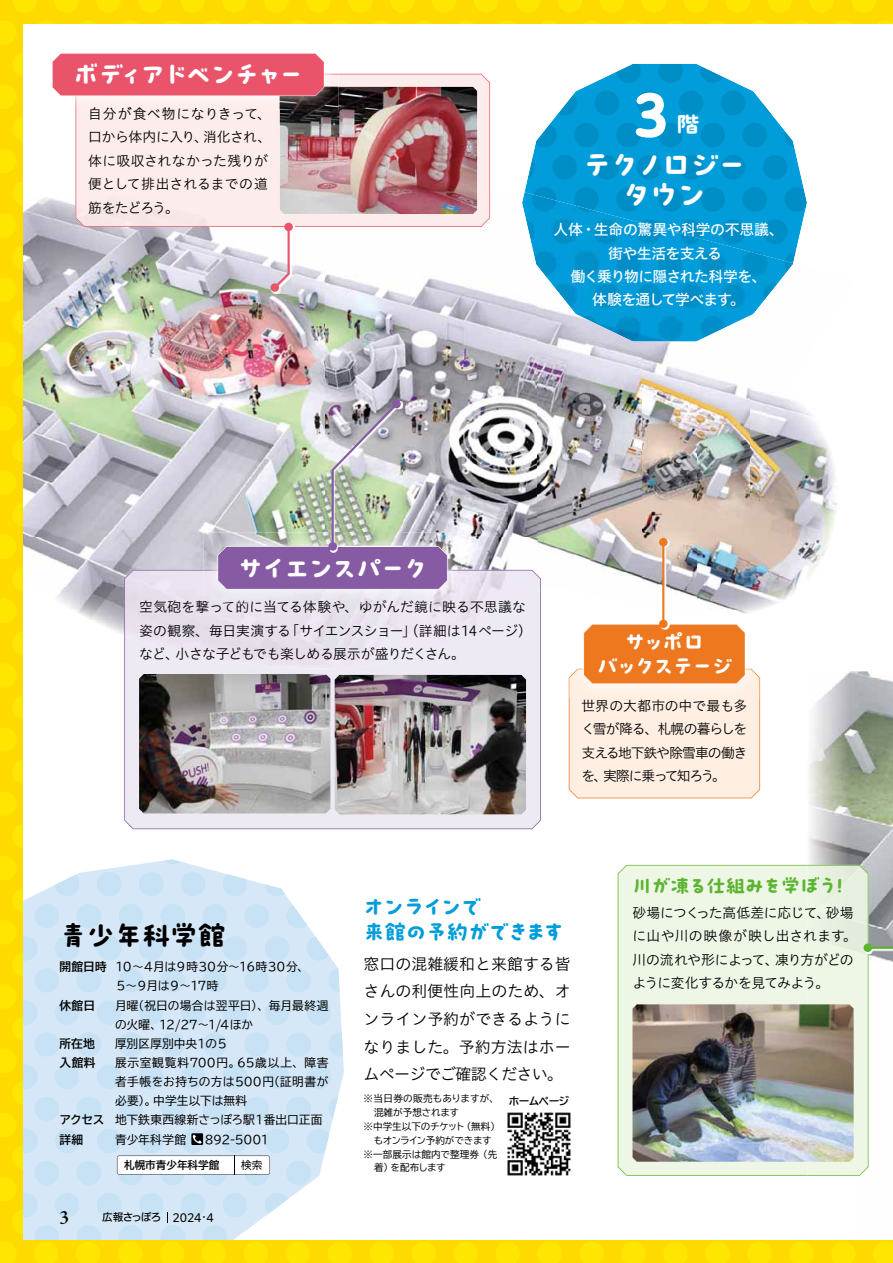
<style>
.page{position:relative;width:893px;height:1263px;background:#fff}
.page>*{position:absolute;margin:0;border:0;box-sizing:border-box;transform-origin:0 0}
.t1{font:63.75px "P Puhu March Min 2 DB 90 msp RKSJ H";color:#fff}
.t2{font:29.7px/29.7px "P Puhu March Min 2 DB 90 msp RKSJ H";letter-spacing:-.085em;color:#fff;text-align:center}
.t3{font:27.6px "P Puhu March Min 2 DB 90 msp RKSJ H";color:#000}
.t4{font:25.5px "P Puhu March Min 2 DB 90 msp RKSJ H";letter-spacing:-.125em;color:#fff}
.t5{font:25.5px "P Puhu March Min 2 DB 90 msp RKSJ H";letter-spacing:-.085em;color:#fff}
.t6{font:23.4px "P Puhu March Min 2 DB 90 msp RKSJ H";color:#fff}
.t7{font:21.3px/25.5px "P Puhu March Min 2 DB 90 msp RKSJ H";letter-spacing:-.06em;color:#009dda}
.t8{font:21.3px/23.4px "P Puhu March Min 2 DB 90 msp RKSJ H";letter-spacing:-.09em;color:#fff;text-align:center}
.t9{font:19.2px "P Puhu March Min 2 DB 90 msp RKSJ H";letter-spacing:-.03em;color:#5cb531}
.t10{font:600 19.2px "Garamond Premr Pro";color:#000}
.t11{font:15.9px/27.6px "Hiragino UD Sans Std N W3 90 msp RKSJ H";color:#000;text-align:justify}
.t12{font:14.85px/23.4px "Hiragino UD Sans Std N W5 90 msp RKSJ H";letter-spacing:-.04em;color:#fff;text-align:center}
.t13{font:13.8px/23.4px "Hiragino UD Sans Std N W3 90 msp RKSJ H";letter-spacing:-.025em;color:#000}
.t14{font:13.8px "Hiragino UD Sans Std N W3 90 msp RKSJ H";letter-spacing:.05em;color:#040303}
.t15{font:11.7px/19.2px "TBUD Go Std Regular 90 msp RKSJ H";letter-spacing:.01em;color:#000}
.t16{font:11.7px/19.2px "TBUD Go Std Regular 90 msp RKSJ H";letter-spacing:-.045em;color:#000}
.t17{font:11.7px "TBUD Go Std Regular 90 msp RKSJ H";letter-spacing:.065em;color:#000}
.t18{font:11.7px "TBUD Go Std Regular 90 msp RKSJ H";letter-spacing:.04em;color:#000}
.t19{font:11.7px "TBUD Go Std Bold 90 msp RKSJ H";letter-spacing:.03em;color:#000}
.t20{font:11.7px "TBUD Go Std Regular 90 msp RKSJ H";letter-spacing:-.01em;color:#000}
.t21{font:10.65px "TBUD Go Std Bold 90 msp RKSJ H";letter-spacing:-.005em;color:#000}
.t22{font:10.65px "Hiragino UD Sans F Std N W5 90 msp RKSJ H";letter-spacing:-.06em;color:#000}
.t23{font:10.65px "TBUD Go Std Regular 90 msp RKSJ H";color:#000}
.t24{font:9.6px "TBUD Go Std Regular 90 msp RKSJ H";color:#000}
.t25{font:9.6px "TBUD Go Std Regular 90 msp RKSJ H";letter-spacing:.025em;color:#000}
.t26{font:9.6px "TBUD Go Std Regular 90 msp RKSJ H";letter-spacing:-.045em;color:#000}
.s1{color:#191615}
.s2{color:#0c0a0a}
.s3{color:#040404}
.s4{color:#050404}
.s5{color:#030303}
.s6{color:#171516}
.s7{color:#0d0b0c}
.s8{color:#0d0c0c}
.s9{color:#010000}
.s10{font-family:"TBUD Go Std Bold 90 msp RKSJ H"}
.s11{font-family:"Clarimo UDPE";font-size:11.7px}
.s12{font-family:"Hiragino UD Sans F Std N W3 90 msp RKSJ H"}
</style>
<div class="page">
<img style="left:808px;top:671px;width:85px;height:200px">
<img style="left:868px;top:871px;width:25px;height:297px">
<img style="left:23px;top:193px;width:514px;height:345px">
<img style="left:537px;top:342px;width:53px;height:218px">
<img style="left:749px;top:388px;width:88px;height:199px">
<img style="left:590px;top:342px;width:53px;height:238px">
<img style="left:696px;top:374px;width:53px;height:236px">
<img style="left:643px;top:342px;width:53px;height:255px">
<img style="left:23px;top:538px;width:181px;height:49px">
<img style="left:461px;top:538px;width:77px;height:32px">
<img style="left:56px;top:587px;width:68px;height:47px">
<img style="left:749px;top:587px;width:48px;height:23px">
<img style="left:524px;top:64px;width:283px;height:199px">
<img style="left:522px;top:193px;width:271px;height:149px">
<img style="left:23px;top:859px;width:321px;height:381px">
<div style="left:618px;top:865px;width:190px;height:311px;background:#eef6e6"></div>
<img style="left:808px;top:865px;width:60px;height:311px">
<svg style="left:124px;top:637px;width:417px;height:192px;background:#eae4f0"></svg>
<div style="left:124px;top:570px;width:417px;height:67px;background:#ebe3f0"></div>
<div style="left:75px;top:74px;width:415px;height:119px;background:#fdecec"></div>
<img style="left:75px;top:193px;width:415px;height:34px">
<img style="left:23px;top:0;width:870px;height:23px">
<img style="left:0;top:0;width:23px;height:1240px">
<img style="left:0;top:1240px;width:893px;height:23px">
<img style="left:632px;top:1004px;width:222px;height:158px">
<img style="left:204px;top:532px;width:257px;height:71px">
<img style="left:204px;top:570px;width:257px;height:1px">
<svg style="left:191px;top:1133px;width:12px;height:12px"></svg>
<svg style="left:193px;top:1135px;width:9px;height:8px"></svg>
<img style="left:335px;top:675px;width:191px;height:139px">
<img style="left:280px;top:87px;width:197px;height:127px">
<img style="left:139px;top:674px;width:191px;height:139px">
<div style="left:75px;top:74px;width:263px;height:36px;background:#fdf1f0"></div>
<img style="left:91px;top:107px;width:170px;height:3px">
<img style="left:280px;top:87px;width:58px;height:23px">
<div style="left:52px;top:53px;width:272px;height:43px;background:#e9546b"></div>
<svg style="left:117px;top:1155px;width:153px;height:20px"></svg>
<svg style="left:865px;top:945px;width:28px;height:8px"></svg>
<div style="left:864px;top:943px;width:8px;height:9px;background:#5cb531;border-radius:50%"></div>
<img style="left:272px;top:224px;width:23px;height:69px">
<svg style="left:272px;top:226px;width:23px;height:63px"></svg>
<div style="left:284px;top:223px;width:9px;height:8px;background:#e9546b;border-radius:50%"></div>
<div style="left:271px;top:283px;width:8px;height:9px;background:#e9546b;border-radius:50%"></div>
<img style="left:218px;top:403px;width:229px;height:186px">
<div style="left:328px;top:542px;width:9px;height:9px;background:#865ba3;border-radius:50%"></div>
<div style="left:392px;top:400px;width:9px;height:8px;background:#865ba3;border-radius:50%"></div>
<img style="left:660px;top:539px;width:9px;height:71px">
<svg style="left:569px;top:610px;width:191px;height:188px;background:#f9d1b2"></svg>
<hr style="left:662px;top:541px;width:2px;height:84px;background:#ee781f">
<div style="left:659px;top:620px;width:9px;height:8px;background:#ee781f;border-radius:50%"></div>
<div style="left:659px;top:538px;width:9px;height:8px;background:#ee781f;border-radius:50%"></div>
<img style="left:507px;top:1112px;width:64px;height:64px">
<h3 class="t4" style="left:73px;top:65px;width:232px">ボディアドベンチャー</h3>
<p class="t14" style="left:88px;top:109px;width:171px"><span class="s1">自分が食</span>べ物になりき <span class="s2">て</span></p>
<p class="t13" style="left:88px;top:104px;width:185px;text-indent:143px">っ 、口から体内に入り、消化され、体に吸収されなかった残りが便として排出されるまでの道筋をたどろう。</p>
<h1 class="t1" style="left:629px;top:91px;width:43px">3</h1>
<h3 class="t6" style="left:676px;top:116px;width:25px">階</h3>
<h2 class="t2" style="left:583px;top:154px;width:166px">テクノロジータウン</h2>
<p class="t12" style="left:554px;top:220px;width:232px">人体・生命の驚異や科学の不思議、街や生活を支える<br>働く乗り物に隠された科学を、<br>体験を通して学べます。</p>
<h3 class="t5" style="left:238px;top:558px;width:192px">サイエンスパーク</h3>
<p class="t13" style="left:139px;top:597px;width:394px;text-indent:57px">撃 <span class="s3">て的</span><span class="s4">に当</span><span class="s5">てる</span><span class="s6">体験</span><span class="s7">や ゆが</span><span class="s8">んだ</span><span class="s6">鏡</span><span class="s3">に</span><span class="s9">映る</span>不思議な姿の観察、毎日実演する「サイエンスショー」（詳細は14ページ）など、小さな子どもでも楽しめる展示が盛りだくさん。</p>
<p class="t13" style="left:139px;top:597px;width:86px">空気砲を っ</p>
<p class="t13" style="left:344px;top:597px;width:15px">、</p>
<h3 class="t8" style="left:597px;top:633px;width:137px">サッポロ<br>バックステージ</h3>
<p class="t13" style="left:581px;top:696px;width:167px;text-align:justify">世界の大都市の中で最も多く雪が降る、札幌の暮らしを支える地下鉄や除雪車の働きを、実際に乗って知ろう。</p>
<h3 class="t9" style="left:632px;top:878px;width:218px">川が凍る仕組みを学ぼう！</h3>
<h3 class="t3" style="left:60px;top:925px;width:167px">青少年科学館</h3>
<p class="t16" style="left:115px;top:959px;width:195px;text-indent:-56px"><span class="s10">開館日時</span> 10～４月は９時30分～16時30分、<br>５～９月は９～17時</p>
<p class="t19" style="left:60px;top:1001px;width:37px">休館日</p>
<p class="t15" style="left:115px;top:997px;width:215px">月曜（祝日の場合は翌平日）、毎月最終週の火曜、12/27～1/4ほか</p>
<p class="t19" style="left:60px;top:1039px;width:37px">所在地</p>
<p class="t20" style="left:115px;top:1039px;width:115px">厚別区厚別中央１の５</p>
<p class="t19" style="left:60px;top:1058px;width:37px">入館料</p>
<p class="t17" style="left:115px;top:1058px;width:215px">展示室観覧料700円。65歳以上、障害</p>
<p class="t18" style="left:115px;top:1077px;width:215px">者手帳をお持ちの方は500円（証明書が</p>
<p class="t15" style="left:115px;top:1093px;width:134px">必要）。中学生以下は無料</p>
<p class="t15" style="left:60px;top:1112px;width:265px"><span class="s10">アクセス</span> 地下鉄東西線新さっぽろ駅１番出口正面</p>
<p class="t19" style="left:60px;top:1135px;width:25px">詳細</p>
<p class="t15" style="left:115px;top:1131px;width:73px">青少年科学館</p>
<p class="t15" style="left:205px;top:1131px;width:66px">892-5001</p>
<p class="t21" style="left:124px;top:1161px;width:97px">札幌市青少年科学館</p>
<p class="t23" style="left:241px;top:1161px;width:23px">検索</p>
<h3 class="t10" style="left:60px;top:1205px;width:11px">3</h3>
<p class="t22" style="left:102px;top:1213px;width:113px">広報さっぽろ <span class="s11">2024</span><span class="s12">・</span><span class="s11">4</span></p>
<h3 class="t7" style="left:363px;top:897px;width:203px">オンラインで<br>来館の予約ができます</h3>
<p class="t13" style="left:632px;top:903px;width:226px">砂場につくった高低差に応じて、砂場に山や川の映像が映し出されます。川の流れや形によって、凍り方がどのように変化するかを見てみよう。</p>
<p class="t11" style="left:364px;top:952px;width:209px">窓口の混雑緩和と来館する皆さんの利便性向上のため、オンライン予約ができるようになりました。予約方法はホームページでご確認ください。</p>
<p class="t25" style="left:364px;top:1095px;width:137px">※当日券の販売もありますが、</p>
<p class="t24" style="left:374px;top:1109px;width:86px">混雑が予想されます</p>
<p class="t24" style="left:364px;top:1123px;width:138px">※中学生以下のチケット（無料）</p>
<p class="t26" style="left:374px;top:1136px;width:119px">もオンライン予約ができます</p>
<p class="t24" style="left:364px;top:1150px;width:135px">※一部展示は館内で整理券（先</p>
<p class="t24" style="left:374px;top:1164px;width:73px">着）を配布します</p>
<p class="t21" style="left:509px;top:1097px;width:62px">ホームページ</p>
</div>
